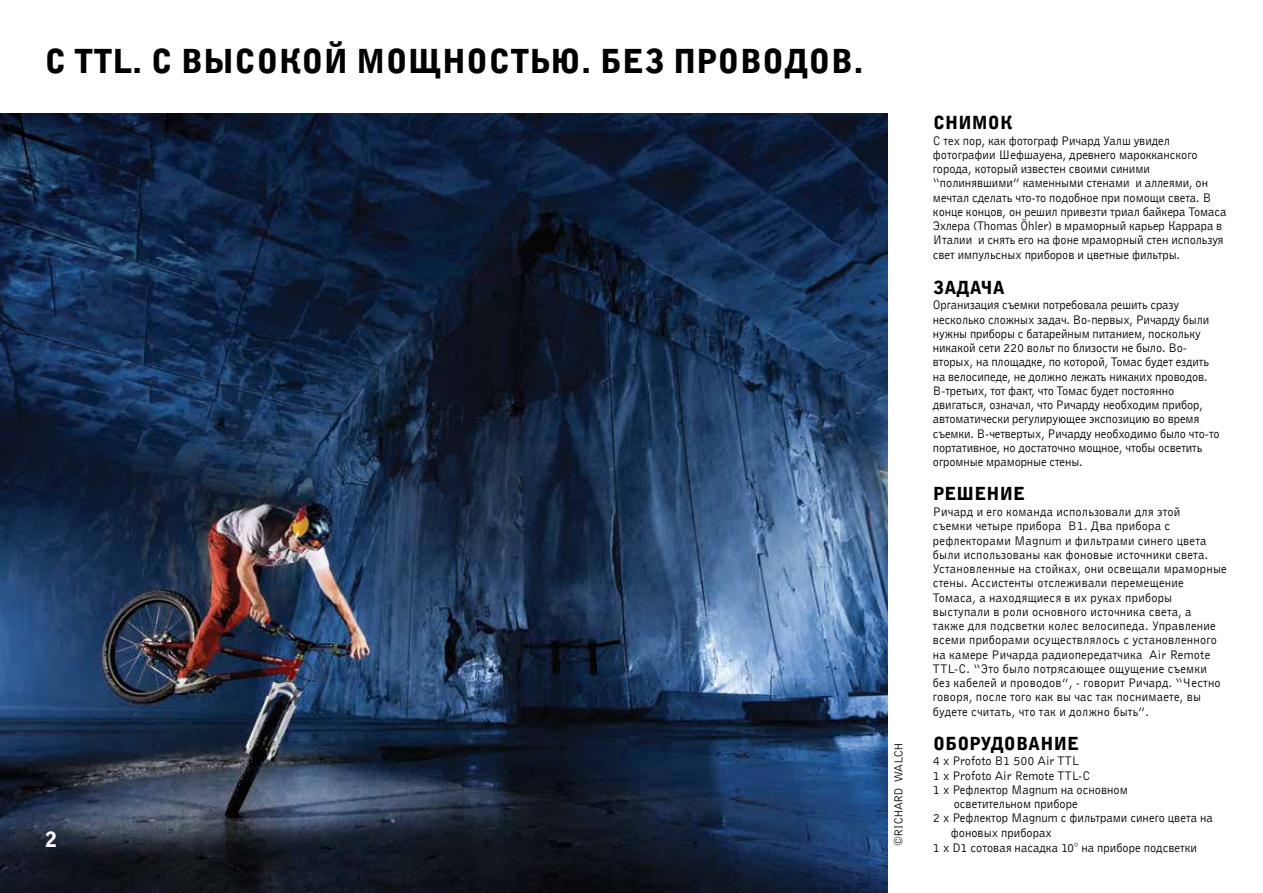
<style>
.page{position:relative;width:1263px;height:893px;background:#fff}
.page>*{position:absolute;margin:0;border:0;box-sizing:border-box;transform-origin:0 0}
.t1{font:900 33px "Bell Gothic";letter-spacing:.01em;color:#000}
.t2{font:900 21px "Bell Gothic Profoto";color:#fff}
.t3{font:900 18px "Bell Gothic";letter-spacing:.01em;color:#000}
.t4{font:12.75px/14.2px "Bell Gothic";letter-spacing:-.005em;color:#000}
.t5{font:12.75px/14.2px "Bell Gothic";letter-spacing:.015em;color:#000}
.t6{font:12px "Bell Gothic Profoto";letter-spacing:.035em;color:#000}
</style>
<div class="page">
<img style="left:0;top:113px;width:888px;height:780px">
<h1 class="t1" style="left:44px;top:40px;width:821px">С TTL. С ВЫСОКОЙ МОЩНОСТЬЮ. БЕЗ ПРОВОДОВ.</h1>
<h2 class="t2" style="left:45px;top:826px;width:13px">2</h2>
<p class="t6" style="left:891px;top:846px;width:104px;rotate:-90deg">©RICHARD WALCH</p>
<h3 class="t3" style="left:933px;top:111px;width:81px">СНИМОК</h3>
<p class="t4" style="left:933px;top:133px;width:295px">С тех пор, как фотограф Ричард Уалш увидел фотографии Шефшауена, древнего марокканского города, который известен своими синими “полинявшими” каменными стенами и аллеями, он мечтал сделать что-то подобное при помощи света. В конце концов, он решил привезти триал байкера Томаса Эхлера (Thomas Öhler) в мраморный карьер Каррара в Италии и снять его на фоне мраморный стен используя свет импульсных приборов и цветные фильтры.</p>
<h3 class="t3" style="left:933px;top:275px;width:73px">ЗАДАЧА</h3>
<p class="t4" style="left:933px;top:298px;width:288px">Организация съемки потребовала решить сразу несколько сложных задач. Во-первых, Ричарду были нужны приборы с батарейным питанием, поскольку никакой сети 220 вольт по близости не было. Во&shy;вторых, на площадке, по которой, Томас будет ездить на велосипеде, не должно лежать никаких проводов.<br>В-третьих, тот факт, что Томас будет постоянно двигаться, означал, что Ричарду необходим прибор, автоматически регулирующее экспозицию во время съемки. В-четвертых, Ричарду необходимо было что-то портативное, но достаточно мощное, чтобы осветить огромные мраморные стены.</p>
<h3 class="t3" style="left:933px;top:482px;width:94px">РЕШЕНИЕ</h3>
<p class="t5" style="left:933px;top:504px;width:295px">Ричард и его команда использовали для этой<br>съемки четыре прибора B1. Два прибора с рефлекторами Magnum и фильтрами синего цвета были использованы как фоновые источники света.<br>Установленные на стойках, они освещали мраморные стены. Ассистенты отслеживали перемещение Томаса, а находящиеся в их руках приборы выступали в роли основного источника света, а<br>также для подсветки колес велосипеда. Управление всеми приборами осуществлялось с установленного на камере Ричарда радиопередатчика Air Remote TTL-C. “Это было потрясающее ощущение съемки без кабелей и проводов”, - говорит Ричард. “Честно говоря, после того как вы час так поснимаете, вы будете считать, что так и должно быть”.</p>
<h3 class="t3" style="left:933px;top:731px;width:148px">ОБОРУДОВАНИЕ</h3>
<p class="t4" style="left:933px;top:754px;width:148px">4 x Profoto B1 500 Air TTL</p>
<p class="t4" style="left:933px;top:768px;width:159px">1 x Profoto Air Remote TTL-C</p>
<p class="t4" style="left:933px;top:782px;width:196px">1 x Рефлектор Magnum на основном</p>
<p class="t4" style="left:954px;top:797px;width:126px">осветительном приборе</p>
<p class="t4" style="left:933px;top:811px;width:281px">2 x Рефлектор Magnum с фильтрами синего цвета на</p>
<p class="t4" style="left:951px;top:825px;width:103px">фоновых приборах</p>
<p class="t4" style="left:933px;top:840px;width:266px">1 x D1 сотовая насадка 10° на приборе подсветки</p>
</div>
